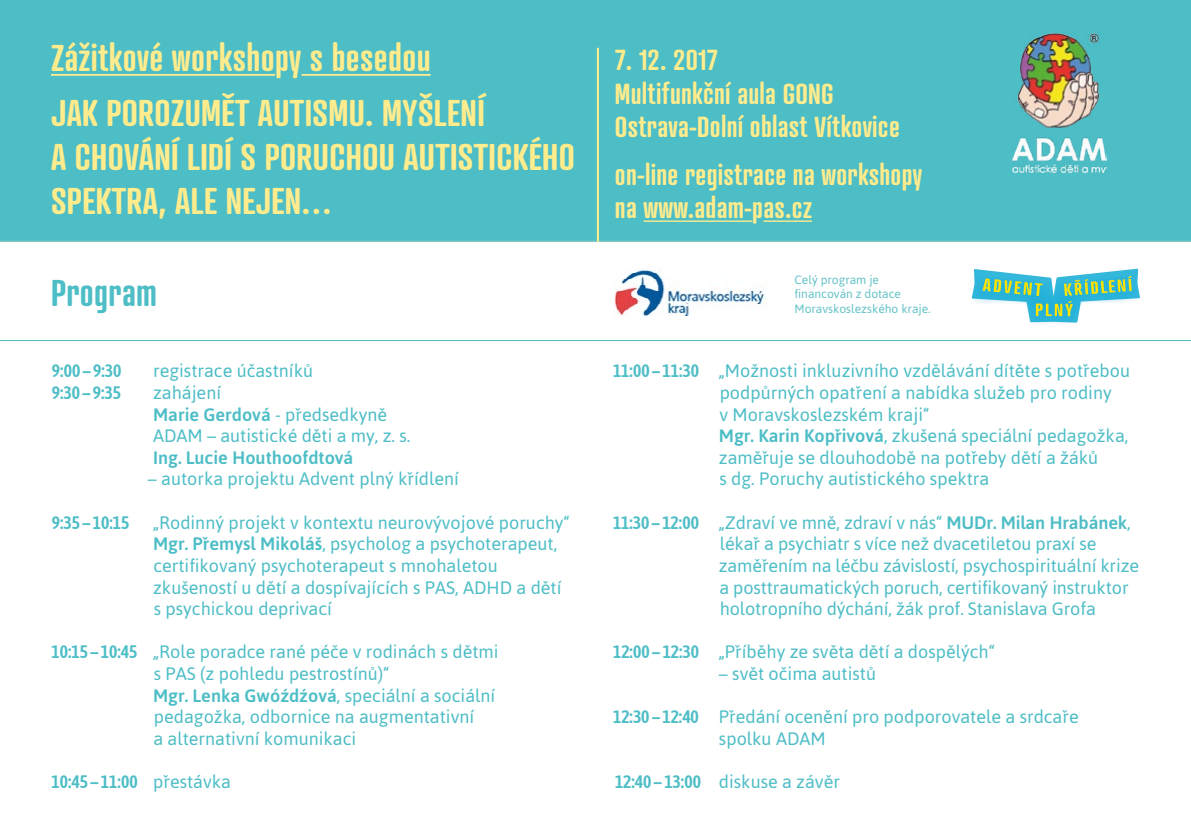
<style>
.page{position:relative;width:1191px;height:840px;background:#fff}
.page>*{position:absolute;margin:0;border:0;box-sizing:border-box;transform-origin:0 0}
.t1{font:600 36px/44px "Atrament";letter-spacing:.01em;color:#ffec8d}
.t2{font:600 36px "Atrament";letter-spacing:.01em;color:#4dbdc6}
.t3{font:600 28px/33.6px "Atrament";letter-spacing:.01em;color:#ffec8d}
.t4{font:18px/21.6px "Asap";color:#4dbdc6}
.t5{font:600 18px "Asap Condensed";color:#4dbdc6}
.t6{font:500 18px "Asap";color:#4dbdc6}
.t7{font:12px/14.4px "Asap";color:#64c2c7}
.s1{font-weight:500}
.s2{font-family:"Asap Condensed";font-weight:600}
.s3{font-family:"Asap";font-weight:400}
</style>
<div class="page">
<div style="left:0;top:0;width:1191px;height:242px;background:#4dbdc6"></div>
<hr style="left:0;top:340px;width:1191px;height:1px;background:#4dbdc6">
<hr style="left:643px;top:220px;width:109px;height:2px;background:#ffec8d">
<hr style="left:763px;top:220px;width:49px;height:2px;background:#ffec8d">
<hr style="left:51px;top:74px;width:224px;height:2px;background:#ffec8d">
<hr style="left:301px;top:74px;width:129px;height:2px;background:#ffec8d">
<hr style="left:597px;top:48px;width:2px;height:194px;background:#ffec8d">
<img style="left:1012px;top:33px;width:94px;height:139px">
<img style="left:614px;top:270px;width:152px;height:45px">
<svg style="left:971px;top:268px;width:169px;height:56px"></svg>
<h1 class="t1" style="left:51px;top:36px;width:381px">Zážitkové workshopy s besedou</h1>
<h1 class="t1" style="left:51px;top:90px;width:525px">JAK POROZUMĚT AUTISMU. MYŠLENÍ<br>A CHOVÁNÍ LIDÍ S PORUCHOU AUTISTICKÉHO<br>SPEKTRA, ALE NEJEN…</h1>
<h1 class="t2" style="left:51px;top:270px;width:108px">Program</h1>
<p class="t5" style="left:52px;top:359px;width:71px">9:00 – 9:30</p>
<p class="t4" style="left:153px;top:359px;width:161px">registrace účastníků</p>
<p class="t5" style="left:52px;top:380px;width:71px">9:30 – 9:35</p>
<p class="t4" style="left:153px;top:381px;width:259px">zahájení<br><span class="s1">Marie Gerdová</span> - předsedkyně<br>ADAM – autistické děti a my, z. s.</p>
<p class="t6" style="left:153px;top:445px;width:202px">Ing. Lucie Houthoofdtová</p>
<p class="t4" style="left:148px;top:467px;width:312px">– autorka projektu Advent plný křídlení</p>
<p class="t5" style="left:52px;top:510px;width:79px">9:35 – 10:15</p>
<p class="t4" style="left:153px;top:510px;width:418px">„Rodinný projekt v kontextu neurovývojové poruchy“ <span class="s1">Mgr. Přemysl Mikoláš</span>, psycholog a psychoterapeut, certifikovaný psychoterapeut s mnohaletou zkušeností u dětí a dospívajících s PAS, ADHD a dětí s psychickou deprivací</p>
<p class="t4" style="left:153px;top:640px;width:347px;text-indent:-101px"><span class="s2">10:15 – 10:45</span> „Role poradce rané péče v rodinách s dětmi s PAS (z pohledu pestrostínů)“<br><span class="s1">Mgr. Lenka Gwóźdźová</span>, speciální a sociální pedagožka, odbornice na augmentativní<br>a alternativní komunikaci</p>
<p class="t5" style="left:52px;top:769px;width:181px">10:45 – 11:00 <span class="s3">přestávka</span></p>
<h2 class="t3" style="left:615px;top:43px;width:286px">7. 12. 2017<br>Multifunkční aula GONG<br>Ostrava-Dolní oblast Vítkovice</h2>
<h2 class="t3" style="left:615px;top:157px;width:309px">on-line registrace na workshopy na www.adam-pas.cz</h2>
<p class="t7" style="left:794px;top:272px;width:138px">Celý program je financován z dotace<br>Moravskoslezského kraje.</p>
<p class="t4" style="left:719px;top:359px;width:413px;text-indent:-106px"><span class="s2">11:00 – 11:30</span> „Možnosti inkluzivního vzdělávání dítěte s potřebou podpůrných opatření a nabídka služeb pro rodiny<br>v Moravskoslezském kraji“<br><span class="s1">Mgr. Karin Kopřivová</span>, zkušená speciální pedagožka, zaměřuje se dlouhodobě na potřeby dětí a žáků<br>s dg. Poruchy autistického spektra</p>
<p class="t4" style="left:719px;top:510px;width:422px;text-indent:-106px"><span class="s2">11:30 – 12:00</span> „Zdraví ve mně, zdraví v nás“ <span class="s1">MUDr. Milan Hrabánek</span>, lékař a psychiatr s více než dvacetiletou praxí se zaměřením na léčbu závislostí, psychospirituální krize a posttraumatických poruch, certifikovaný instruktor holotropního dýchání, žák prof. Stanislava Grofa</p>
<p class="t4" style="left:613px;top:640px;width:383px"><span class="s2">12:00 – 12:30</span> „Příběhy ze světa dětí a dospělých“</p>
<p class="t4" style="left:719px;top:662px;width:159px">– svět očima autistů</p>
<p class="t4" style="left:719px;top:705px;width:361px;text-indent:-106px"><span class="s2">12:30 – 12:40</span> Předání ocenění pro podporovatele a srdcaře spolku ADAM</p>
<p class="t4" style="left:615px;top:770px;width:226px"><span class="s2">12:40 – 13:00</span> diskuse a závěr</p>
</div>
